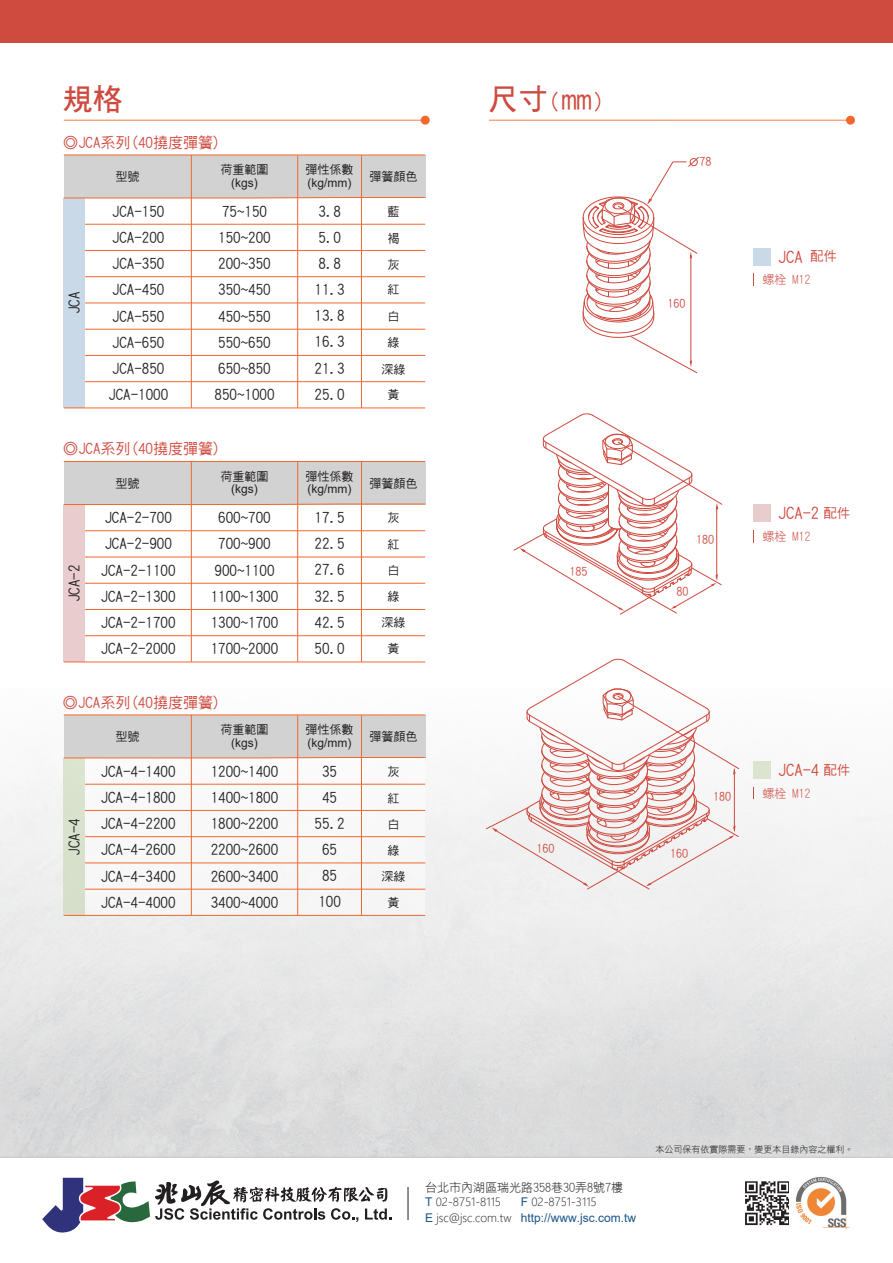
<style>
.page{position:relative;width:893px;height:1263px;background:#fff}
.page>*{position:absolute;margin:0;border:0;box-sizing:border-box;transform-origin:0 0}
.t1{font:30px "DF Hei Bd HK BF";color:#cf4a3f}
.t2{font:16.5px "DF Hei W5 WIN BF";color:#cf4a3f}
.t3{font:15px/26.2px "DF Hei W5 WIN BF";color:#231f20}
.t4{font:15px "DF Hei W5 WIN BF";color:#cf4a3f}
.t5{font:12px/26px "DF Hei W5 WIN BF";color:#231f20}
.t6{font:12px "Arial";color:#195488}
.t7{font:12px "Arial";color:#231f20}
.t8{font:300 12px "Segoe UI";color:#231f20}
.t9{font:12px "DF Hei W5 WIN BF";color:#cf4a3f}
.t10{font:12px "DF Hei Lt HK BF";color:#231f20}
.t11{font:12px "DF Hei Lt HK BF";color:#cf4a3f}
.t12{font:9px "DF Hei Lt HK BF";color:#231f20}
.s1{font-family:"DF Hei W5 WIN BF";font-size:21px}
.s2{font-family:"DF Hei W5 WIN BF"}
.s3{font-size:13.5px}
.s4{font-family:"Arial";font-weight:400;color:#195488}
.s5{font-family:"Segoe UI";font-weight:300;color:#231f20}
</style>
<div class="page">
<div style="left:0;top:0;width:893px;height:43px;background:#cf4a3f"></div>
<svg style="left:42px;top:1178px;width:349px;height:55px"></svg>
<hr style="left:408px;top:1187px;width:1px;height:33px;background:#231f20">
<img style="left:745px;top:1181px;width:44px;height:45px">
<img style="left:795px;top:1177px;width:55px;height:53px">
<hr style="left:0;top:1157px;width:893px;height:1px;background:#c1c1c4">
<svg style="left:64px;top:116px;width:366px;height:9px"></svg>
<svg style="left:489px;top:116px;width:366px;height:9px"></svg>
<div style="left:64px;top:155px;width:361px;height:43px;background:#d2d2d3"></div>
<div style="left:64px;top:198px;width:21px;height:210px;background:#cad9e8"></div>
<hr style="left:64px;top:155px;width:361px;height:1px;background:#f2682e">
<hr style="left:85px;top:329px;width:340px;height:1px;background:#f2682e">
<hr style="left:85px;top:303px;width:340px;height:1px;background:#f2682e">
<hr style="left:85px;top:276px;width:340px;height:1px;background:#f2682e">
<hr style="left:85px;top:250px;width:340px;height:1px;background:#f2682e">
<hr style="left:85px;top:224px;width:340px;height:1px;background:#f2682e">
<hr style="left:85px;top:355px;width:340px;height:1px;background:#f2682e">
<hr style="left:361px;top:156px;width:1px;height:252px;background:#f2682e">
<hr style="left:297px;top:156px;width:1px;height:252px;background:#f2682e">
<hr style="left:191px;top:155px;width:1px;height:253px;background:#f2682e">
<svg style="left:63px;top:197px;width:363px;height:2px"></svg>
<hr style="left:85px;top:381px;width:340px;height:1px;background:#f2682e">
<hr style="left:64px;top:408px;width:361px;height:1px;background:#f2682e">
<div style="left:64px;top:462px;width:361px;height:42px;background:#d2d2d3"></div>
<div style="left:64px;top:505px;width:21px;height:157px;background:#e9ccce"></div>
<hr style="left:64px;top:461px;width:361px;height:1px;background:#f2682e">
<hr style="left:85px;top:609px;width:340px;height:1px;background:#f2682e">
<hr style="left:85px;top:583px;width:340px;height:1px;background:#f2682e">
<hr style="left:85px;top:557px;width:340px;height:1px;background:#f2682e">
<hr style="left:85px;top:530px;width:340px;height:1px;background:#f2682e">
<hr style="left:361px;top:462px;width:1px;height:200px;background:#f2682e">
<hr style="left:297px;top:462px;width:1px;height:200px;background:#f2682e">
<hr style="left:191px;top:461px;width:1px;height:201px;background:#f2682e">
<svg style="left:63px;top:503px;width:363px;height:2px"></svg>
<hr style="left:64px;top:662px;width:361px;height:1px;background:#f2682e">
<hr style="left:85px;top:635px;width:340px;height:1px;background:#f2682e">
<div style="left:64px;top:715px;width:361px;height:43px;background:#d2d2d3"></div>
<div style="left:64px;top:758px;width:21px;height:158px;background:#d8e1cc"></div>
<hr style="left:64px;top:714px;width:361px;height:1px;background:#f2682e">
<svg style="left:85px;top:759px;width:340px;height:156px"></svg>
<hr style="left:85px;top:862px;width:340px;height:1px;background:#f2682e">
<hr style="left:85px;top:836px;width:340px;height:1px;background:#f2682e">
<hr style="left:64px;top:915px;width:361px;height:1px;background:#f2682e">
<hr style="left:85px;top:889px;width:340px;height:1px;background:#f2682e">
<hr style="left:85px;top:810px;width:340px;height:1px;background:#f2682e">
<hr style="left:85px;top:784px;width:340px;height:1px;background:#f2682e">
<hr style="left:361px;top:715px;width:1px;height:200px;background:#f2682e">
<hr style="left:297px;top:715px;width:1px;height:200px;background:#f2682e">
<hr style="left:191px;top:715px;width:1px;height:200px;background:#f2682e">
<svg style="left:63px;top:757px;width:363px;height:2px"></svg>
<svg style="left:753px;top:274px;width:1px;height:12px"></svg>
<div style="left:753px;top:248px;width:17px;height:17px;background:#cad9e8"></div>
<svg style="left:753px;top:530px;width:1px;height:12px"></svg>
<div style="left:753px;top:505px;width:17px;height:17px;background:#e9ccce"></div>
<svg style="left:753px;top:787px;width:1px;height:12px"></svg>
<div style="left:753px;top:762px;width:17px;height:17px;background:#dbe4ce"></div>
<svg style="left:486px;top:659px;width:253px;height:230px"></svg>
<svg style="left:514px;top:157px;width:208px;height:458px"></svg>
<h1 class="t1" style="left:63px;top:84px;width:61px">規格</h1>
<h1 class="t1" style="left:488px;top:84px;width:119px">尺寸<span class="s1">(</span> <span class="s2">mm</span><span class="s1">)</span></h1>
<p class="t4" style="left:63px;top:135px;width:159px">◎JCA系列(40撓度彈簧)</p>
<p class="t3" style="left:61px;top:314px;width:24px;rotate:-90deg">JCA</p>
<p class="t5" style="left:116px;top:164px;width:25px">型號</p>
<p class="t5" style="left:220px;top:157px;width:49px">荷重範圍</p>
<p class="t7" style="left:231px;top:174px;width:28px">(kgs)</p>
<p class="t5" style="left:306px;top:157px;width:49px">彈性係數</p>
<p class="t7" style="left:308px;top:174px;width:45px">(kg/mm)</p>
<p class="t3" style="left:112px;top:198px;width:54px;text-align:justify">JCA-150<br>JCA-200<br>JCA-350<br>JCA-450</p>
<p class="t3" style="left:318px;top:198px;width:24px">3.8</p>
<p class="t3" style="left:218px;top:198px;width:54px">75~150<br>150~200<br>200~350<br>350~450</p>
<p class="t3" style="left:318px;top:224px;width:24px">5.0</p>
<p class="t3" style="left:315px;top:250px;width:31px">8.8<br>11.3</p>
<p class="t3" style="left:108px;top:303px;width:61px">JCA-550<br>JCA-650<br>JCA-850<br>JCA-1000</p>
<p class="t3" style="left:315px;top:303px;width:31px;text-align:justify">13.8<br>16.3<br>21.3<br>25.0</p>
<p class="t3" style="left:214px;top:303px;width:61px">450~550<br>550~650<br>650~850<br>850~1000</p>
<p class="t4" style="left:63px;top:441px;width:159px">◎JCA系列(40撓度彈簧)</p>
<p class="t5" style="left:116px;top:470px;width:25px">型號</p>
<p class="t5" style="left:220px;top:463px;width:49px">荷重範圍</p>
<p class="t7" style="left:231px;top:481px;width:28px">(kgs)</p>
<p class="t5" style="left:306px;top:463px;width:49px">彈性係數</p>
<p class="t7" style="left:308px;top:481px;width:45px">(kg/mm)</p>
<p class="t5" style="left:369px;top:164px;width:50px">彈簧顏色</p>
<p class="t5" style="left:387px;top:198px;width:13px">藍</p>
<p class="t5" style="left:387px;top:225px;width:13px">褐</p>
<p class="t5" style="left:387px;top:251px;width:13px">灰紅</p>
<p class="t5" style="left:387px;top:303px;width:13px">白綠</p>
<p class="t5" style="left:381px;top:356px;width:26px">深綠</p>
<p class="t5" style="left:387px;top:382px;width:13px">黃</p>
<p class="t5" style="left:369px;top:470px;width:50px">彈簧顏色</p>
<p class="t3" style="left:61px;top:602px;width:39px;rotate:-90deg">JCA-2</p>
<p class="t3" style="left:101px;top:504px;width:76px">JCA-2-700<br>JCA-2-900<br>JCA-2-1100</p>
<p class="t3" style="left:315px;top:504px;width:31px">17.5</p>
<p class="t3" style="left:214px;top:504px;width:61px">600~700<br>700~900<br>900~1100</p>
<p class="t3" style="left:315px;top:530px;width:31px">22.5</p>
<p class="t3" style="left:315px;top:557px;width:31px">27.6</p>
<p class="t5" style="left:387px;top:504px;width:13px">灰</p>
<p class="t5" style="left:387px;top:532px;width:13px">紅</p>
<p class="t5" style="left:387px;top:558px;width:13px">白</p>
<p class="t3" style="left:101px;top:583px;width:76px;text-align:justify">JCA-2-1300<br>JCA-2-1700<br>JCA-2-2000</p>
<p class="t3" style="left:315px;top:583px;width:31px;text-align:justify">32.5<br>42.5<br>50.0</p>
<p class="t5" style="left:381px;top:584px;width:25px;text-align:center">綠深綠黃</p>
<p class="t3" style="left:211px;top:583px;width:69px;text-align:justify">1100~1300<br>1300~1700<br>1700~2000</p>
<p class="t4" style="left:63px;top:695px;width:159px">◎JCA系列(40撓度彈簧)</p>
<p class="t5" style="left:116px;top:724px;width:25px">型號</p>
<p class="t5" style="left:220px;top:717px;width:49px">荷重範圍</p>
<p class="t7" style="left:231px;top:734px;width:28px">(kgs)</p>
<p class="t5" style="left:306px;top:717px;width:49px">彈性係數</p>
<p class="t7" style="left:308px;top:734px;width:45px">(kg/mm)</p>
<p class="t5" style="left:369px;top:724px;width:50px">彈簧顏色</p>
<p class="t3" style="left:61px;top:856px;width:39px;rotate:-90deg">JCA-4</p>
<p class="t3" style="left:101px;top:758px;width:76px">JCA-4-1400<br>JCA-4-1800</p>
<p class="t3" style="left:322px;top:758px;width:16px">35<br>45</p>
<p class="t5" style="left:387px;top:758px;width:13px">灰</p>
<p class="t3" style="left:211px;top:758px;width:69px">1200~1400<br>1400~1800</p>
<p class="t5" style="left:387px;top:785px;width:13px">紅</p>
<p class="t3" style="left:101px;top:810px;width:76px;text-align:justify">JCA-4-2200<br>JCA-4-2600<br>JCA-4-3400<br>JCA-4-4000</p>
<p class="t3" style="left:315px;top:810px;width:31px">55.2</p>
<p class="t3" style="left:211px;top:810px;width:69px">1800~2200</p>
<p class="t5" style="left:387px;top:811px;width:13px">白</p>
<p class="t3" style="left:211px;top:837px;width:69px;text-align:justify">2200~2600<br>2600~3400<br>3400~4000</p>
<p class="t3" style="left:318px;top:836px;width:24px">65<br>85<br>100</p>
<p class="t5" style="left:381px;top:837px;width:25px;text-align:center">綠深綠黃</p>
<p class="t9" style="left:570px;top:565px;width:19px">185</p>
<p class="t9" style="left:537px;top:842px;width:19px">160</p>
<p class="t9" style="left:699px;top:156px;width:13px">78</p>
<p class="t9" style="left:667px;top:298px;width:19px">160</p>
<p class="t2" style="left:778px;top:248px;width:61px">JCA <span class="s3">配件</span></p>
<p class="t11" style="left:763px;top:274px;width:49px">螺栓 M12</p>
<p class="t9" style="left:696px;top:534px;width:19px">180</p>
<p class="t9" style="left:676px;top:585px;width:13px">80</p>
<p class="t2" style="left:778px;top:505px;width:74px">JCA-2 <span class="s3">配件</span></p>
<p class="t11" style="left:763px;top:530px;width:49px">螺栓 M12</p>
<p class="t9" style="left:670px;top:847px;width:19px">160</p>
<p class="t9" style="left:713px;top:791px;width:19px">180</p>
<p class="t2" style="left:778px;top:762px;width:74px">JCA-4 <span class="s3">配件</span></p>
<p class="t11" style="left:763px;top:787px;width:49px">螺栓 M12</p>
<p class="t10" style="left:425px;top:1181px;width:199px">台北市內湖區瑞光路358巷30弄8號7樓</p>
<p class="t8" style="left:425px;top:1191px;width:78px"><span class="s4">T</span> 02-8751-8115</p>
<p class="t8" style="left:521px;top:1191px;width:78px"><span class="s4">F</span> 02-8751-3115</p>
<p class="t6" style="left:425px;top:1210px;width:213px">E <span class="s5">jsc@jsc.com.tw</span> http://www.jsc.com.tw</p>
<p class="t12" style="left:656px;top:1145px;width:199px">本公司保有依實際需要，變更本目錄內容之權利。</p>
</div>
